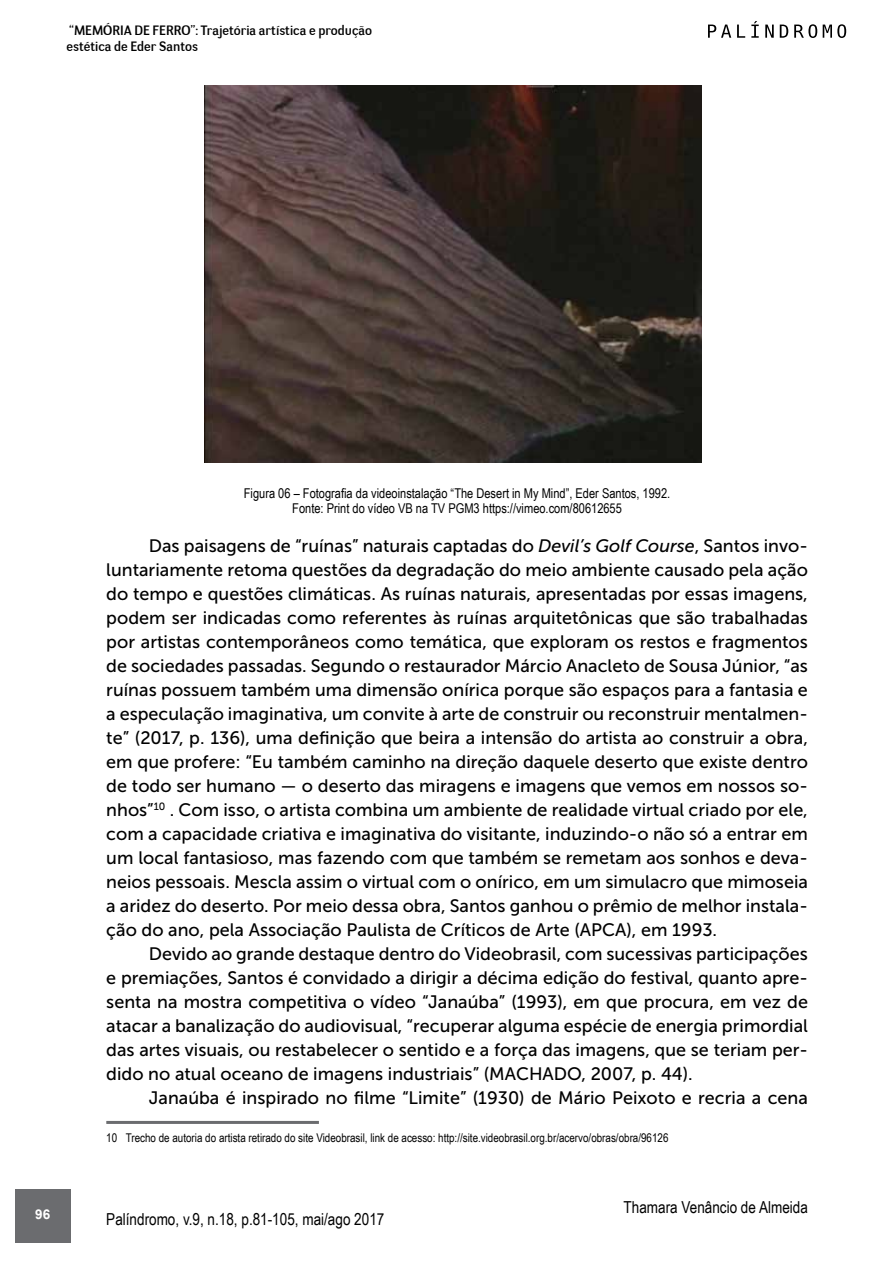
<style>
.page{position:relative;width:893px;height:1263px;background:#fff}
.page>*{position:absolute;margin:0;border:0;box-sizing:border-box;transform-origin:0 0}
.t1{font:18px/24px "Museo Sans 500";color:#000;text-align:justify}
.t2{font:16.5px "Arial Narrow";color:#000}
.t3{font:13.5px/15px "Arial Narrow";color:#000;text-align:center}
.t4{font:13.5px/16.2px "Negotiate Free";color:#000}
.t5{font:700 13.5px "Arial";color:#fff}
.t6{font:12px "Arial Narrow";color:#000}
.s1{font-style:italic}
</style>
<div class="page">
<div style="left:15px;top:1189px;width:55px;height:53px;background:#6b6c6f"></div>
<svg style="left:708px;top:25px;width:23px;height:13px"></svg>
<svg style="left:737px;top:25px;width:8px;height:13px"></svg>
<svg style="left:751px;top:21px;width:8px;height:17px"></svg>
<svg style="left:765px;top:25px;width:9px;height:13px"></svg>
<svg style="left:780px;top:25px;width:8px;height:13px"></svg>
<svg style="left:794px;top:24px;width:23px;height:14px"></svg>
<svg style="left:823px;top:24px;width:23px;height:14px"></svg>
<hr style="left:106px;top:1121px;width:213px;height:3px;background:#6b6c6f">
<img style="left:204px;top:85px;width:498px;height:378px">
<p class="t4" style="left:67px;top:22px;width:307px">“MEMÓRIA DE FERRO”: Trajetória artística e produção estética de Eder Santos</p>
<p class="t5" style="left:35px;top:1205px;width:17px">96</p>
<p class="t3" style="left:244px;top:485px;width:428px">Figura 06 – Fotografia da videoinstalação “The Desert in My Mind”, Eder Santos, 1992.<br>Fonte: Print do vídeo VB na TV PGM3 https://vimeo.com/80612655</p>
<p class="t1" style="left:106px;top:533px;width:703px;text-indent:43px">Das paisagens de “ruínas” naturais captadas do <span class="s1">Devil’s Golf Course</span>, Santos invo&shy;luntariamente retoma questões da degradação do meio ambiente causado pela ação do tempo e questões climáticas. As ruínas naturais, apresentadas por essas imagens, podem ser indicadas como referentes às ruínas arquitetônicas que são trabalhadas por artistas contemporâneos como temática, que exploram os restos e fragmentos de sociedades passadas. Segundo o restaurador Márcio Anacleto de Sousa Júnior, “as ruínas possuem também uma dimensão onírica porque são espaços para a fantasia e a especulação imaginativa, um convite à arte de construir ou reconstruir mentalmen&shy;te” (2017, p. 136), uma definição que beira a intensão do artista ao construir a obra, em que profere: “Eu também caminho na direção daquele deserto que existe dentro de todo ser humano — o deserto das miragens e imagens que vemos em nossos so&shy;nhos”<sup>10</sup> . Com isso, o artista combina um ambiente de realidade virtual criado por ele, com a capacidade criativa e imaginativa do visitante, induzindo-o não só a entrar em um local fantasioso, mas fazendo com que também se remetam aos sonhos e deva&shy;neios pessoais. Mescla assim o virtual com o onírico, em um simulacro que mimoseia a aridez do deserto. Por meio dessa obra, Santos ganhou o prêmio de melhor instala&shy;ção do ano, pela Associação Paulista de Críticos de Arte (APCA), em 1993.</p>
<p class="t1" style="left:106px;top:941px;width:703px;text-indent:43px">Devido ao grande destaque dentro do Videobrasil, com sucessivas participações e premiações, Santos é convidado a dirigir a décima edição do festival, quanto apre&shy;senta na mostra competitiva o vídeo “Janaúba” (1993), em que procura, em vez de atacar a banalização do audiovisual, “recuperar alguma espécie de energia primordial das artes visuais, ou restabelecer o sentido e a força das imagens, que se teriam per&shy;dido no atual oceano de imagens industriais” (MACHADO, 2007, p. 44).</p>
<p class="t1" style="left:149px;top:1085px;width:661px">Janaúba é inspirado no filme “Limite” (1930) de Mário Peixoto e recria a cena</p>
<p class="t6" style="left:106px;top:1129px;width:564px">10 Trecho de autoria do artista retirado do site Videobrasil, link de acesso: http://site.videobrasil.org.br/acervo/obras/obra/96126</p>
<p class="t2" style="left:106px;top:1206px;width:280px">Palíndromo, v.9, n.18, p.81-105, mai/ago 2017</p>
<p class="t2" style="left:624px;top:1195px;width:186px">Thamara Venâncio de Almeida</p>
</div>
